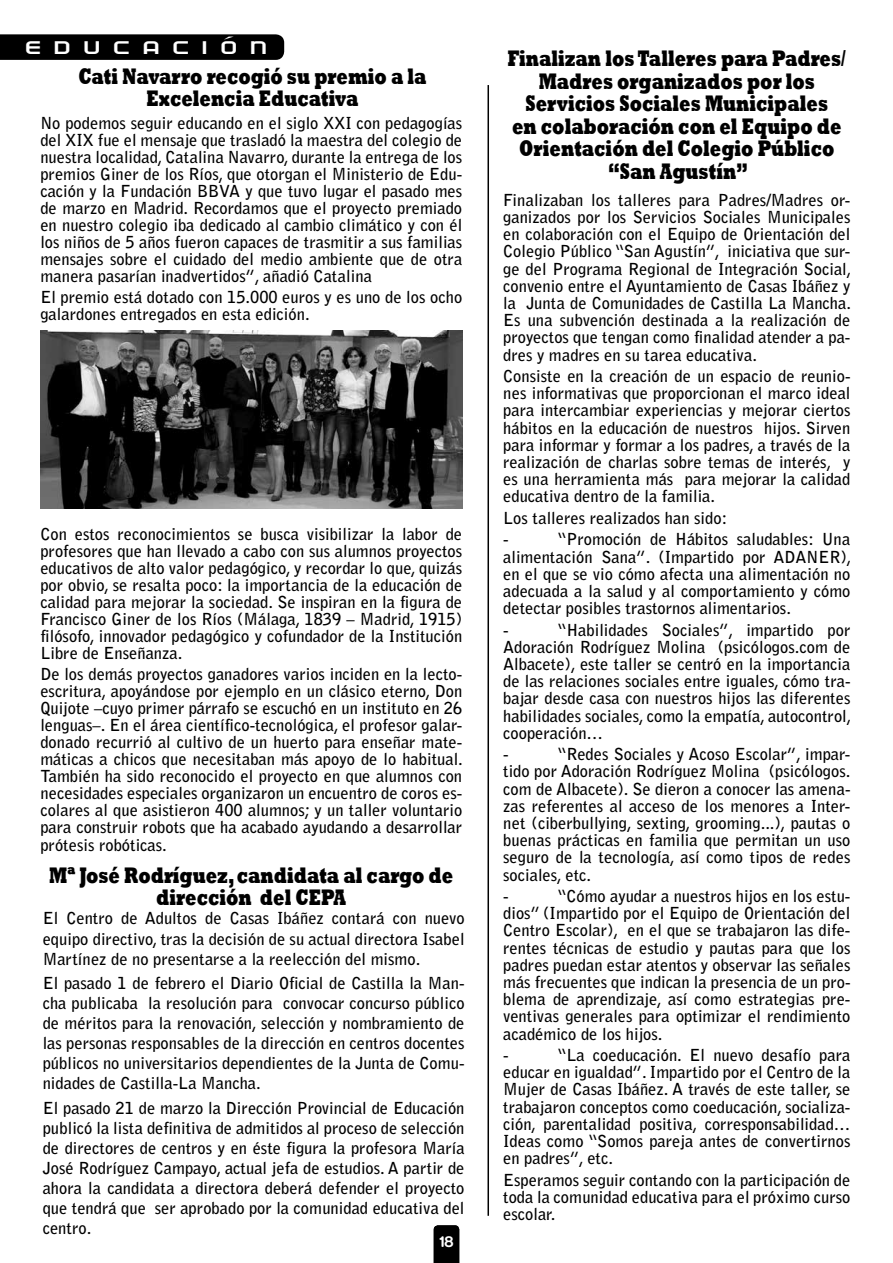
<style>
.page{position:relative;width:893px;height:1263px;background:#fff}
.page>*{position:absolute;margin:0;border:0;box-sizing:border-box;transform-origin:0 0}
.t1{font:24.75px "Empire Builder Document";letter-spacing:.365em;color:#fff;scale:1.27 1}
.t2{font:800 23.1px/22.5px "Rockwell";color:#000;text-align:center;scale:.71 1}
.t3{font:700 16.5px/17.2px "Bell Gothic";color:#000;text-align:justify}
.t4{font:700 13.5px "Rocko FLF";color:#fff}
</style>
<div class="page">
<svg style="left:434px;top:1225px;width:25px;height:38px"></svg>
<svg style="left:0;top:34px;width:284px;height:26px;background:#050505"></svg>
<hr style="left:487px;top:85px;width:2px;height:1131px;background:#000">
<img style="left:40px;top:331px;width:422px;height:178px">
<h1 class="t1" style="left:24px;top:33px;width:193px">educación</h1>
<h2 class="t2" style="left:78px;top:65px;width:492px">Cati Navarro recogió su premio a la<br>Excelencia Educativa</h2>
<p class="t3" style="left:40px;top:114px;width:423px">No podemos seguir educando en el siglo XXI con pedagogías del XIX fue el mensaje que trasladó la maestra del colegio de nuestra localidad, Catalina Navarro, durante la entrega de los premios Giner de los Ríos, que otorgan el Ministerio de Edu&shy;cación y la Fundación BBVA y que tuvo lugar el pasado mes de marzo en Madrid. Recordamos que el proyecto premiado en nuestro colegio iba dedicado al cambio climático y con él los niños de 5 años fueron capaces de trasmitir a sus familias mensajes sobre el cuidado del medio ambiente que de otra manera pasarían inadvertidos”, añadió Catalina</p>
<p class="t3" style="left:40px;top:289px;width:423px">El premio está dotado con 15.000 euros y es uno de los ocho galardones entregados en esta edición.</p>
<p class="t3" style="left:40px;top:525px;width:423px">Con estos reconocimientos se busca visibilizar la labor de profesores que han llevado a cabo con sus alumnos proyectos educativos de alto valor pedagógico, y recordar lo que, quizás por obvio, se resalta poco: la importancia de la educación de calidad para mejorar la sociedad. Se inspiran en la figura de Francisco Giner de los Ríos (Málaga, 1839 – Madrid, 1915) filósofo, innovador pedagógico y cofundador de la Institución Libre de Enseñanza.</p>
<p class="t3" style="left:40px;top:666px;width:424px">De los demás proyectos ganadores varios inciden en la lecto&shy;escritura, apoyándose por ejemplo en un clásico eterno, Don Quijote –cuyo primer párrafo se escuchó en un instituto en 26 lenguas–. En el área científico-tecnológica, el profesor galar&shy;donado recurrió al cultivo de un huerto para enseñar mate&shy;máticas a chicos que necesitaban más apoyo de lo habitual.<br>También ha sido reconocido el proyecto en que alumnos con necesidades especiales organizaron un encuentro de coros es&shy;colares al que asistieron 400 alumnos; y un taller voluntario para construir robots que ha acabado ayudando a desarrollar prótesis robóticas.</p>
<h2 class="t2" style="left:49px;top:864px;width:571px">Mª José Rodríguez, candidata al cargo de dirección del CEPA</h2>
<p class="t3" style="left:43px;top:908px;width:423px;line-height:20.1px">El Centro de Adultos de Casas Ibáñez contará con nuevo equipo directivo, tras la decisión de su actual directora Isabel Martínez de no presentarse a la reelección del mismo.</p>
<p class="t3" style="left:43px;top:973px;width:423px;line-height:20.1px">El pasado 1 de febrero el Diario Oficial de Castilla la Man&shy;cha publicaba la resolución para convocar concurso público de méritos para la renovación, selección y nombramiento de las personas responsables de la dirección en centros docentes públicos no universitarios dependientes de la Junta de Comu&shy;nidades de Castilla-La Mancha.</p>
<p class="t3" style="left:43px;top:1098px;width:423px;line-height:20.1px">El pasado 21 de marzo la Dirección Provincial de Educación publicó la lista definitiva de admitidos al proceso de selección de directores de centros y en éste figura la profesora María José Rodríguez Campayo, actual jefa de estudios. A partir de ahora la candidata a directora deberá defender el proyecto que tendrá que ser aprobado por la comunidad educativa del centro.</p>
<p class="t4" style="left:440px;top:1233px;width:15px">18</p>
<h2 class="t2" style="left:508px;top:47px;width:478px">Finalizan los Talleres para Padres/<br>Madres organizados por los<br>Servicios Sociales Municipales<br>en colaboración con el Equipo de<br>Orientación del Colegio Público “San Agustín”</h2>
<p class="t3" style="left:503px;top:191px;width:350px">Finalizaban los talleres para Padres/Madres or&shy;ganizados por los Servicios Sociales Municipales en colaboración con el Equipo de Orientación del Colegio Público “San Agustín”, iniciativa que sur&shy;ge del Programa Regional de Integración Social, convenio entre el Ayuntamiento de Casas Ibáñez y la Junta de Comunidades de Castilla La Mancha.<br>Es una subvención destinada a la realización de proyectos que tengan como finalidad atender a pa&shy;dres y madres en su tarea educativa.</p>
<p class="t3" style="left:503px;top:368px;width:349px">Consiste en la creación de un espacio de reunio&shy;nes informativas que proporcionan el marco ideal para intercambiar experiencias y mejorar ciertos hábitos en la educación de nuestros hijos. Sirven para informar y formar a los padres, a través de la realización de charlas sobre temas de interés, y es una herramienta más para mejorar la calidad educativa dentro de la familia.</p>
<p class="t3" style="left:503px;top:507px;width:225px;line-height:21.5px">Los talleres realizados han sido: -</p>
<p class="t3" style="left:503px;top:531px;width:350px;text-indent:54px">“Promoción de Hábitos saludables: Una alimentación Sana”. (Impartido por ADANER), en el que se vio cómo afecta una alimentación no adecuada a la salud y al comportamiento y cómo detectar posibles trastornos alimentarios.</p>
<p class="t3" style="left:503px;top:621px;width:7px">-</p>
<p class="t3" style="left:503px;top:621px;width:350px;text-indent:54px">“Habilidades Sociales”, impartido por Adoración Rodríguez Molina (psicólogos.com de Albacete), este taller se centró en la importancia de las relaciones sociales entre iguales, cómo tra&shy;bajar desde casa con nuestros hijos las diferentes habilidades sociales, como la empatía, autocontrol, cooperación…</p>
<p class="t3" style="left:503px;top:746px;width:7px">-</p>
<p class="t3" style="left:503px;top:746px;width:349px;text-indent:54px">“Redes Sociales y Acoso Escolar”, impar&shy;tido por Adoración Rodríguez Molina (psicólogos. com de Albacete). Se dieron a conocer las amena&shy;zas referentes al acceso de los menores a Inter&shy;net (ciberbullying, sexting, grooming...), pautas o buenas prácticas en familia que permitan un uso seguro de la tecnología, así como tipos de redes sociales, etc.</p>
<p class="t3" style="left:503px;top:887px;width:7px">-</p>
<p class="t3" style="left:503px;top:887px;width:349px;text-indent:54px">“Cómo ayudar a nuestros hijos en los estu&shy;dios” (Impartido por el Equipo de Orientación del Centro Escolar), en el que se trabajaron las dife&shy;rentes técnicas de estudio y pautas para que los padres puedan estar atentos y observar las señales más frecuentes que indican la presencia de un pro&shy;blema de aprendizaje, así como estrategias pre&shy;ventivas generales para optimizar el rendimiento académico de los hijos.</p>
<p class="t3" style="left:503px;top:1046px;width:7px">-</p>
<p class="t3" style="left:503px;top:1046px;width:349px;text-indent:54px">“La coeducación. El nuevo desafío para educar en igualdad”. Impartido por el Centro de la Mujer de Casas Ibáñez. A través de este taller, se trabajaron conceptos como coeducación, socializa&shy;ción, parentalidad positiva, corresponsabilidad… Ideas como “Somos pareja antes de convertirnos en padres”, etc.</p>
<p class="t3" style="left:503px;top:1171px;width:349px">Esperamos seguir contando con la participación de toda la comunidad educativa para el próximo curso escolar.</p>
</div>
